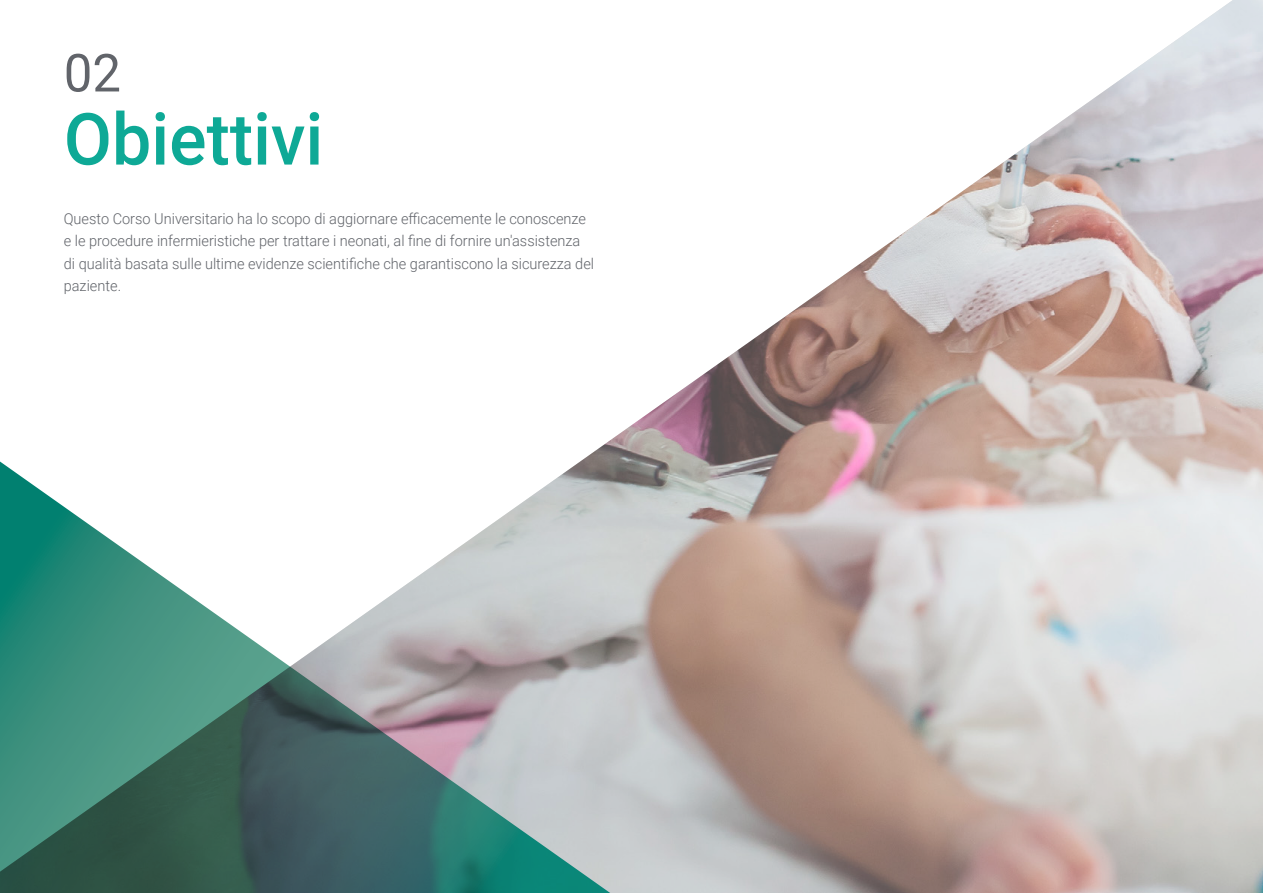
<style>
.page{position:relative;width:1263px;height:893px;background:#fff}
.page>*{position:absolute;margin:0;border:0;box-sizing:border-box;transform-origin:0 0}
.t1{font:500 72px "Roboto";color:#0ea996}
.t2{font:52.5px "Roboto";color:#61646a}
.t3{font:300 15px/22.5px "Roboto";color:#61646a}
</style>
<div class="page">
<img style="left:602px;top:0;width:661px;height:893px">
<svg style="left:0;top:446px;width:640px;height:447px"></svg>
<h2 class="t2" style="left:64px;top:36px;width:59px">02</h2>
<h1 class="t1" style="left:64px;top:89px;width:261px">Obiettivi</h1>
<p class="t3" style="left:64px;top:207px;width:532px">Questo Corso Universitario ha lo scopo di aggiornare efficacemente le conoscenze e le procedure infermieristiche per trattare i neonati, al fine di fornire un'assistenza di qualità basata sulle ultime evidenze scientifiche che garantiscono la sicurezza del paziente.</p>
</div>
